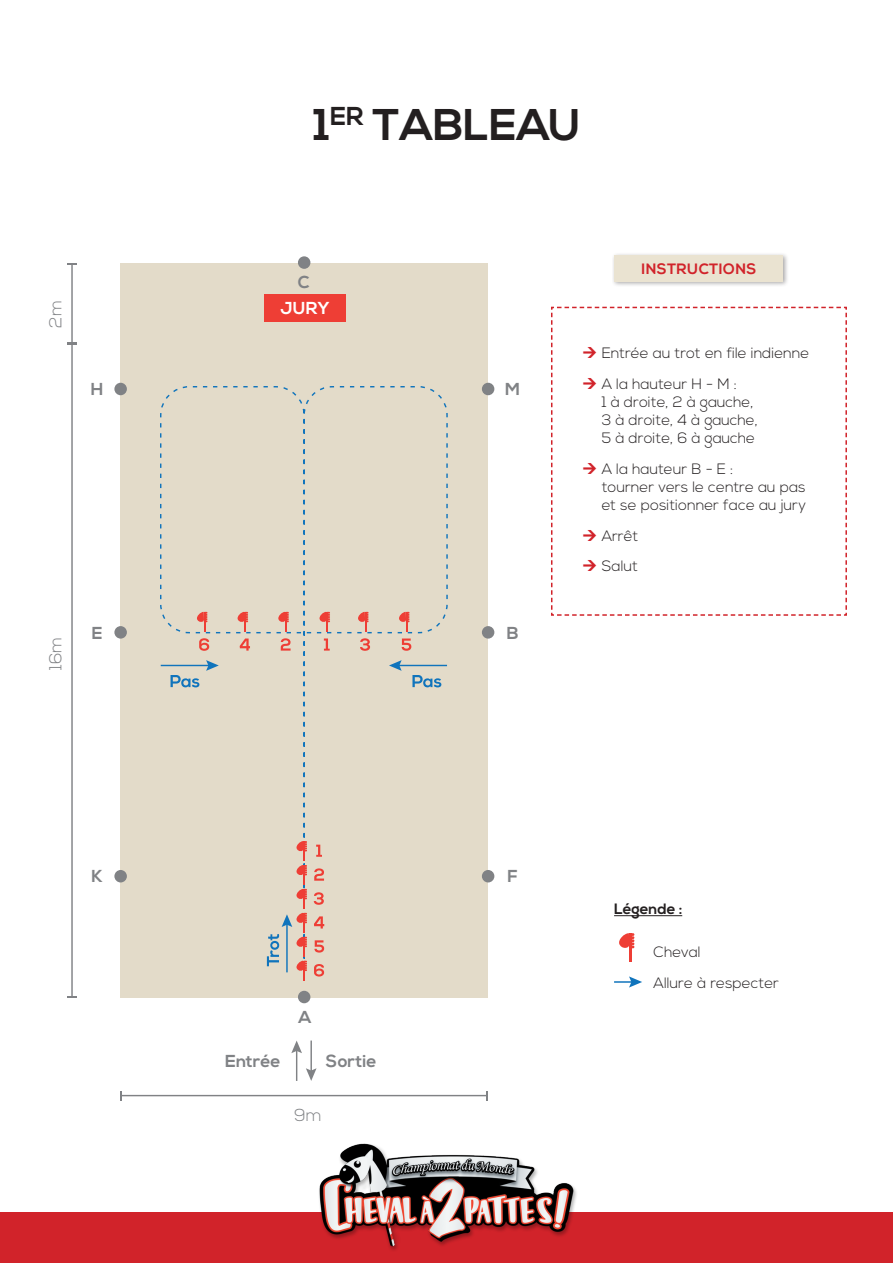
<style>
.page{position:relative;width:893px;height:1263px;background:#fff}
.page>*{position:absolute;margin:0;border:0;box-sizing:border-box;transform-origin:0 0}
.t1{font:700 44.25px "Nexa";color:#231f20}
.t2{font:700 17.25px "Nexa";color:#808285}
.t3{font:300 17.25px "Nexa";color:#808285}
.t4{font:700 17.25px "Nexa";color:#fff}
.t5{font:300 15px/18px "Nexa";color:#231f20}
.t6{font:700 15px "Nexa";letter-spacing:.02em;color:#d1232a}
.t7{font:700 15px "Nexa";color:#231f20}
</style>
<div class="page">
<div style="left:0;top:1212px;width:893px;height:51px;background:#d1232a"></div>
<img style="left:319px;top:1143px;width:258px;height:107px">
<div style="left:120px;top:263px;width:367px;height:734px;background:#e3dbc9"></div>
<hr style="left:121px;top:1095px;width:366px;height:1px;background:#808285">
<hr style="left:71px;top:344px;width:2px;height:653px;background:#808285">
<hr style="left:71px;top:264px;width:2px;height:79px;background:#808285">
<svg style="left:67px;top:342px;width:10px;height:3px"></svg>
<div style="left:264px;top:294px;width:82px;height:27px;background:#ee3e35"></div>
<hr style="left:296px;top:1049px;width:1px;height:32px;background:#808285">
<svg style="left:291px;top:1040px;width:11px;height:13px"></svg>
<hr style="left:310px;top:1040px;width:2px;height:32px;background:#808285">
<svg style="left:306px;top:1068px;width:11px;height:13px"></svg>
<div style="left:298px;top:256px;width:12px;height:13px;background:#808285;border-radius:50%"></div>
<div style="left:298px;top:991px;width:12px;height:12px;background:#808285;border-radius:50%"></div>
<div style="left:114px;top:383px;width:13px;height:12px;background:#808285;border-radius:50%"></div>
<div style="left:482px;top:383px;width:12px;height:12px;background:#808285;border-radius:50%"></div>
<div style="left:114px;top:626px;width:13px;height:13px;background:#808285;border-radius:50%"></div>
<div style="left:482px;top:626px;width:12px;height:13px;background:#808285;border-radius:50%"></div>
<div style="left:114px;top:870px;width:13px;height:12px;background:#808285;border-radius:50%"></div>
<div style="left:482px;top:870px;width:12px;height:12px;background:#808285;border-radius:50%"></div>
<svg style="left:160px;top:386px;width:288px;height:574px"></svg>
<hr style="left:161px;top:665px;width:49px;height:1px;background:#1074bc">
<svg style="left:206px;top:660px;width:13px;height:11px"></svg>
<hr style="left:286px;top:923px;width:2px;height:49px;background:#1074bc">
<hr style="left:398px;top:665px;width:49px;height:1px;background:#1074bc">
<svg style="left:389px;top:660px;width:13px;height:11px"></svg>
<svg style="left:171px;top:675px;width:28px;height:12px"></svg>
<svg style="left:267px;top:934px;width:12px;height:32px"></svg>
<svg style="left:412px;top:675px;width:29px;height:12px"></svg>
<svg style="left:314px;top:964px;width:10px;height:12px"></svg>
<svg style="left:314px;top:940px;width:10px;height:12px"></svg>
<svg style="left:296px;top:937px;width:11px;height:43px"></svg>
<svg style="left:314px;top:916px;width:10px;height:12px"></svg>
<hr style="left:303px;top:913px;width:2px;height:20px;background:#ee3e35">
<svg style="left:282px;top:913px;width:25px;height:14px"></svg>
<svg style="left:314px;top:892px;width:10px;height:13px"></svg>
<hr style="left:303px;top:889px;width:2px;height:20px;background:#ee3e35">
<svg style="left:296px;top:889px;width:11px;height:11px"></svg>
<svg style="left:314px;top:868px;width:10px;height:13px"></svg>
<hr style="left:303px;top:865px;width:2px;height:20px;background:#ee3e35">
<svg style="left:296px;top:865px;width:11px;height:11px"></svg>
<svg style="left:316px;top:845px;width:6px;height:12px"></svg>
<hr style="left:303px;top:841px;width:2px;height:20px;background:#ee3e35">
<svg style="left:296px;top:841px;width:11px;height:11px"></svg>
<svg style="left:402px;top:638px;width:9px;height:13px"></svg>
<hr style="left:406px;top:612px;width:2px;height:20px;background:#ee3e35">
<svg style="left:398px;top:612px;width:12px;height:11px"></svg>
<svg style="left:360px;top:638px;width:10px;height:13px"></svg>
<hr style="left:365px;top:612px;width:2px;height:20px;background:#ee3e35">
<svg style="left:357px;top:612px;width:12px;height:11px"></svg>
<svg style="left:324px;top:638px;width:6px;height:13px"></svg>
<hr style="left:326px;top:612px;width:2px;height:20px;background:#ee3e35">
<svg style="left:319px;top:612px;width:11px;height:11px"></svg>
<svg style="left:281px;top:638px;width:10px;height:13px"></svg>
<hr style="left:285px;top:612px;width:2px;height:20px;background:#ee3e35">
<svg style="left:277px;top:612px;width:12px;height:11px"></svg>
<svg style="left:240px;top:638px;width:10px;height:13px"></svg>
<hr style="left:244px;top:612px;width:2px;height:20px;background:#ee3e35">
<svg style="left:237px;top:612px;width:11px;height:11px"></svg>
<svg style="left:199px;top:638px;width:10px;height:13px"></svg>
<hr style="left:204px;top:612px;width:2px;height:20px;background:#ee3e35">
<svg style="left:196px;top:612px;width:11px;height:11px"></svg>
<div style="left:612px;top:252px;width:177px;height:36px;background:#231f20;opacity:.4"></div>
<div style="left:615px;top:255px;width:168px;height:26px;background:#eae3d1"></div>
<hr style="left:614px;top:915px;width:68px;height:1px;background:#231f20">
<svg style="left:614px;top:976px;width:28px;height:11px"></svg>
<hr style="left:629px;top:933px;width:3px;height:29px;background:#ee3e35">
<svg style="left:619px;top:933px;width:15px;height:16px"></svg>
<svg style="left:551px;top:307px;width:296px;height:309px"></svg>
<p class="t3" style="left:46px;top:327px;width:29px;rotate:-90deg">2m</p>
<p class="t2" style="left:91px;top:379px;width:14px">H</p>
<p class="t3" style="left:46px;top:670px;width:35px;rotate:-90deg">16m</p>
<p class="t2" style="left:92px;top:623px;width:12px">E</p>
<p class="t2" style="left:92px;top:866px;width:13px">K</p>
<p class="t1" style="left:314px;top:99px;width:269px">1<sup>ER</sup> TABLEAU</p>
<p class="t2" style="left:298px;top:272px;width:13px">C</p>
<p class="t4" style="left:280px;top:298px;width:50px">JURY</p>
<p class="t2" style="left:505px;top:379px;width:16px">M</p>
<p class="t2" style="left:507px;top:623px;width:13px">B</p>
<p class="t6" style="left:641px;top:260px;width:116px">INSTRUCTIONS</p>
<p class="t5" style="left:602px;top:345px;width:209px">Entrée au trot en file indienne</p>
<p class="t5" style="left:602px;top:376px;width:158px">A la hauteur H - M :<br>1 à droite, 2 à gauche,<br>3 à droite, 4 à gauche,<br>5 à droite, 6 à gauche</p>
<p class="t5" style="left:602px;top:460px;width:206px">A la hauteur B - E :<br>tourner vers le centre au pas et se positionner face au jury</p>
<p class="t5" style="left:602px;top:527px;width:38px">Arrêt</p>
<p class="t5" style="left:602px;top:558px;width:38px">Salut</p>
<p class="t2" style="left:298px;top:1007px;width:14px">A</p>
<p class="t2" style="left:225px;top:1051px;width:57px">Entrée</p>
<p class="t2" style="left:326px;top:1051px;width:52px">Sortie</p>
<p class="t3" style="left:294px;top:1105px;width:29px">9m</p>
<p class="t2" style="left:507px;top:866px;width:12px">F</p>
<p class="t7" style="left:614px;top:900px;width:70px">Légende :</p>
<p class="t5" style="left:654px;top:943px;width:48px">Cheval</p>
<p class="t5" style="left:654px;top:974px;width:127px">Allure à respecter</p>
</div>
